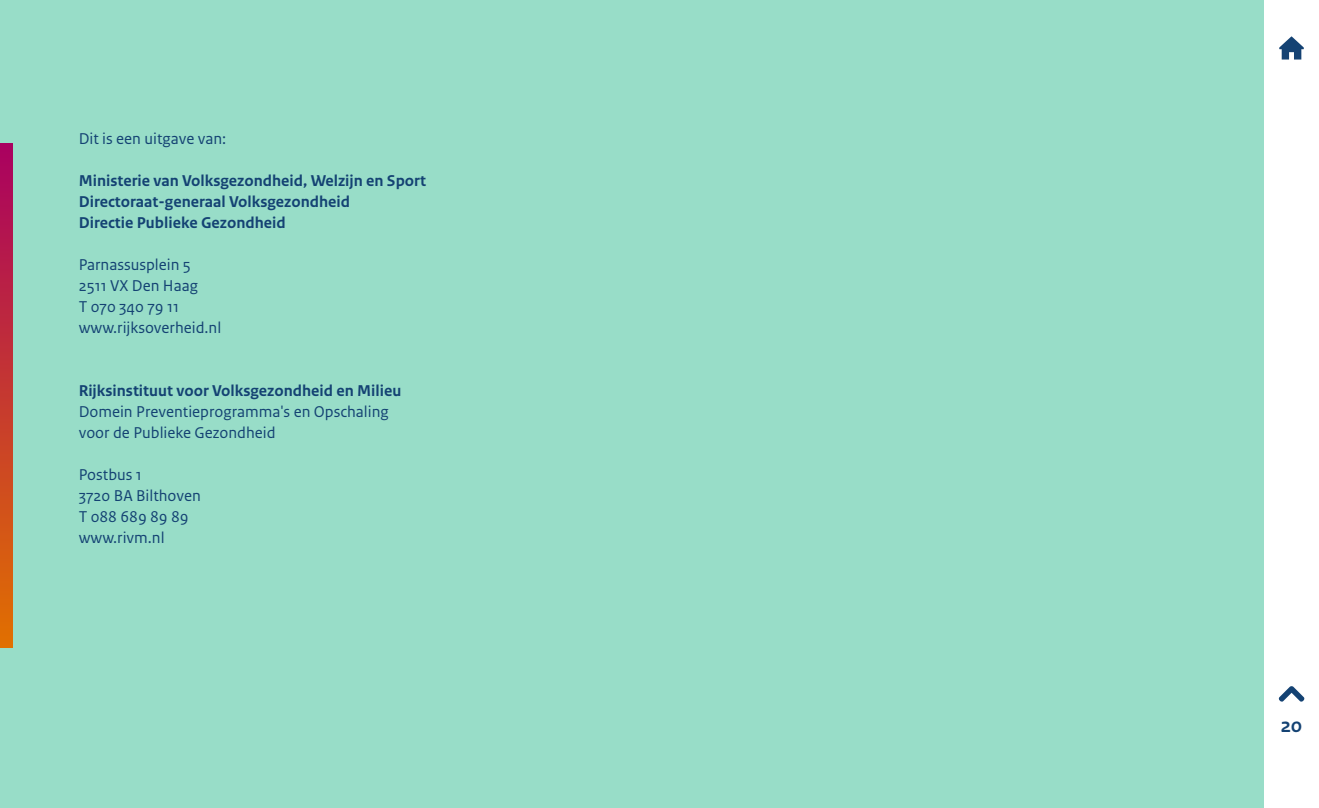
<style>
.page{position:relative;width:1319px;height:808px;background:#fff}
.page>*{position:absolute;margin:0;border:0;box-sizing:border-box;transform-origin:0 0}
.t1{font:700 21px "Rijksoverheid Sans Heading";color:#144273}
.Body{font:16.5px/21px "Rijksoverheid Sans Text";color:#144273}
.Body-2{font:700 16.5px "Rijksoverheid Sans Text";color:#144273}
.Body_wn{font:16.5px "Rijksoverheid Sans Text";color:#144273}
</style>
<div class="page">
<div style="left:0;top:0;width:1295px;height:808px;background:#98ddc8"></div>
<div style="left:1263px;top:0;width:55px;height:808px;background:#fff"></div>
<svg style="left:0;top:144px;width:13px;height:504px;background:#c53830"></svg>
<svg style="left:1278px;top:686px;width:26px;height:16px"></svg>
<svg style="left:1279px;top:36px;width:24px;height:24px"></svg>
<p class="Body_wn" style="left:79px;top:129px;width:149px">Dit is een uitgave van:</p>
<p class="Body-2" style="left:79px;top:171px;width:349px">Ministerie van Volksgezondheid, Welzijn en Sport</p>
<p class="Body-2" style="left:79px;top:192px;width:273px">Directoraat-generaal Volksgezondheid</p>
<p class="Body-2" style="left:79px;top:213px;width:208px">Directie Publieke Gezondheid</p>
<p class="Body" style="left:79px;top:254px;width:114px">Parnassusplein 5</p>
<p class="Body" style="left:79px;top:275px;width:121px">2511 VX Den Haag</p>
<p class="Body" style="left:79px;top:296px;width:102px">T 070 340 79 11</p>
<p class="Body" style="left:79px;top:317px;width:144px">www.rijksoverheid.nl</p>
<p class="Body-2" style="left:79px;top:381px;width:324px">Rijksinstituut voor Volksgezondheid en Milieu</p>
<p class="Body" style="left:79px;top:401px;width:311px">Domein Preventieprogramma's en Opschaling voor de Publieke Gezondheid</p>
<p class="Body" style="left:79px;top:464px;width:65px">Postbus 1</p>
<p class="Body" style="left:79px;top:485px;width:124px">3720 BA Bilthoven</p>
<p class="Body" style="left:79px;top:506px;width:111px">T 088 689 89 89</p>
<p class="Body" style="left:79px;top:527px;width:87px">www.rivm.nl</p>
<p class="t1" style="left:1280px;top:713px;width:23px">20</p>
</div>
